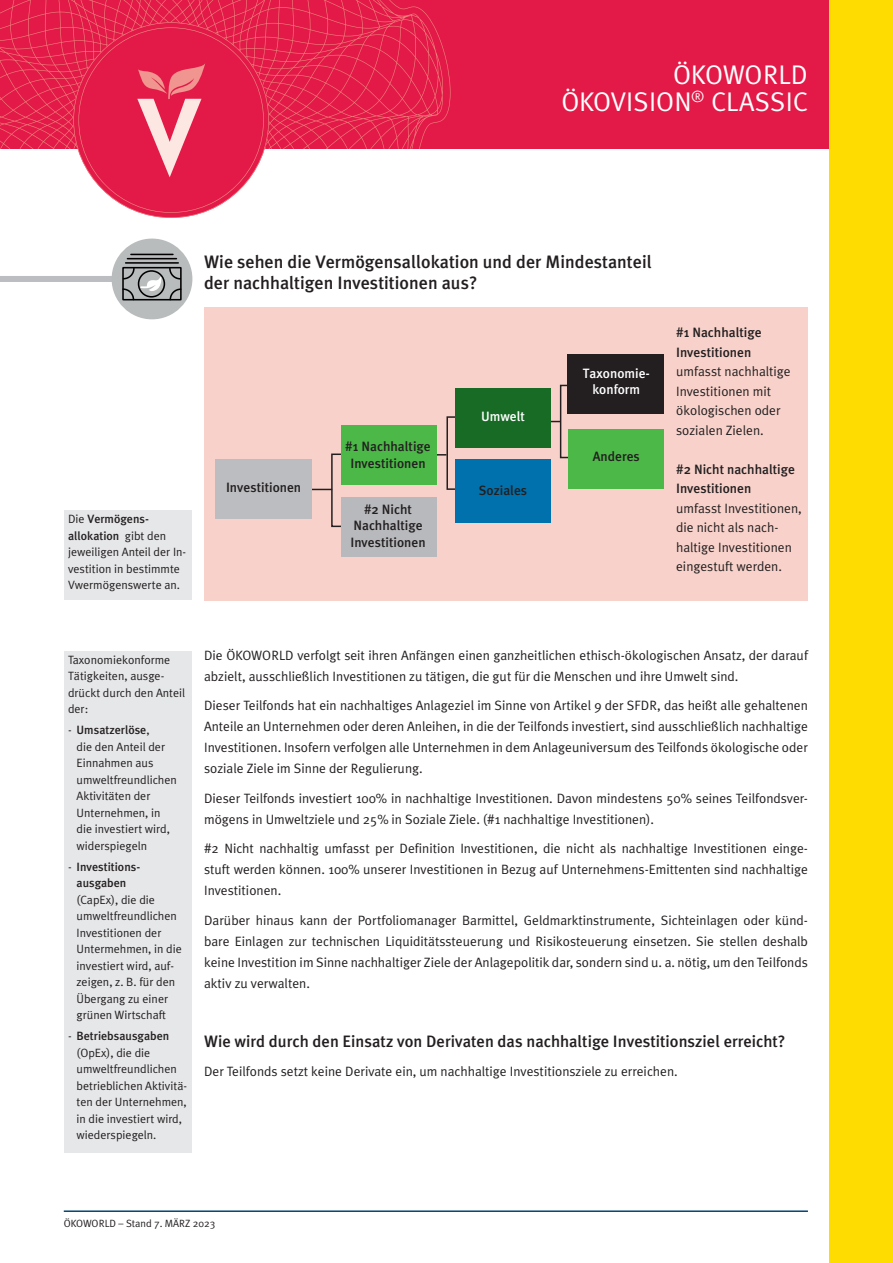
<style>
.page{position:relative;width:893px;height:1263px;background:#fff}
.page>*{position:absolute;margin:0;border:0;box-sizing:border-box;transform-origin:0 0}
.t1{font:27px/27px "Meta Plus Normal";color:#fff;text-align:right}
.t2{font:500 18px/21px "Meta Plus";color:#231f20}
.t3{font:500 16.5px "Meta Plus";color:#231f20}
.t4{font:13.5px/21px "Meta Plus Normal";color:#231f20}
.t5{font:500 13.5px/16.5px "Meta Plus";color:#231f20}
.t6{font:500 13.5px/16.5px "Meta Plus";color:#fff;text-align:center}
.t7{font:12px/16.5px "Meta Plus Normal";color:#231f20}
.t8{font:500 12px/16.5px "Meta Plus";color:#231f20}
.t9{font:10.5px "Meta Plus Normal";color:#231f20}
.s1{font-family:"Meta Plus Normal";font-weight:400}
</style>
<div class="page">
<div style="left:0;top:0;width:893px;height:149px;background:#e31a47"></div>
<div style="left:829px;top:0;width:64px;height:1263px;background:#ffdc01"></div>
<hr style="left:64px;top:1210px;width:744px;height:2px;background:#014575">
<svg style="left:0;top:0;width:451px;height:218px"></svg>
<div style="left:204px;top:307px;width:604px;height:293px;background:#f8d2ca"></div>
<hr style="left:426px;top:454px;width:20px;height:2px;background:#231f20">
<svg style="left:540px;top:384px;width:28px;height:75px"></svg>
<svg style="left:446px;top:416px;width:9px;height:74px"></svg>
<svg style="left:304px;top:453px;width:38px;height:75px"></svg>
<div style="left:0;top:276px;width:122px;height:6px;background:#bcbdc0"></div>
<div style="left:112px;top:239px;width:80px;height:80px;background:#b9bcbc;border-radius:50%"></div>
<svg style="left:122px;top:253px;width:60px;height:48px"></svg>
<div style="left:342px;top:426px;width:95px;height:59px;background:#4cb848"></div>
<div style="left:216px;top:459px;width:96px;height:59px;background:#bcbdc0"></div>
<div style="left:455px;top:389px;width:96px;height:59px;background:#176b25"></div>
<div style="left:455px;top:459px;width:96px;height:64px;background:#0071ad"></div>
<div style="left:568px;top:354px;width:96px;height:60px;background:#231f20"></div>
<div style="left:568px;top:429px;width:96px;height:60px;background:#4cb848"></div>
<div style="left:342px;top:497px;width:95px;height:60px;background:#b8b9bc"></div>
<div style="left:64px;top:510px;width:127px;height:90px;background:#e6e7e9"></div>
<div style="left:64px;top:651px;width:127px;height:501px;background:#e6e7e9"></div>
<h1 class="t1" style="left:561px;top:60px;width:248px">ÖKOWORLD<br>ÖKOVISION<sup>®</sup> CLASSIC</h1>
<h2 class="t2" style="left:204px;top:252px;width:449px">Wie sehen die Vermögensallokation und der Mindestanteil der nachhaltigen Investitionen aus?</h2>
<p class="t8" style="left:68px;top:511px;width:100px"><span class="s1">Die</span> Vermögens&shy;allokation <span class="s1">gibt den</span></p>
<p class="t7" style="left:68px;top:544px;width:120px">jeweiligen Anteil der In&shy;vestition in bestimmte<br>Vwermögenswerte an.</p>
<p class="t5" style="left:226px;top:479px;width:77px">Investitionen</p>
<p class="t5" style="left:345px;top:438px;width:87px;text-align:center">#1 Nachhaltige<br>Investitionen</p>
<p class="t5" style="left:350px;top:501px;width:77px;text-align:center">#2 Nicht<br>Nachhaltige<br>Investitionen</p>
<p class="t6" style="left:481px;top:408px;width:45px">Umwelt</p>
<p class="t5" style="left:479px;top:482px;width:50px">Soziales</p>
<p class="t6" style="left:583px;top:365px;width:69px">Taxonomie&shy;konform</p>
<p class="t5" style="left:593px;top:448px;width:49px">Anderes</p>
<p class="t5" style="left:676px;top:323px;width:87px;line-height:19.5px">#1 Nachhaltige<br>Investitionen</p>
<p class="t4" style="left:676px;top:362px;width:116px;line-height:19.5px">umfasst nachhaltige<br>Investitionen mit ökologischen oder sozialen Zielen.</p>
<p class="t5" style="left:676px;top:459px;width:120px;line-height:19.5px">#2 Nicht nachhaltige<br>Investitionen</p>
<p class="t4" style="left:676px;top:498px;width:127px;line-height:19.5px">umfasst Investitionen, die nicht als nach&shy;haltige Investitionen eingestuft werden.</p>
<p class="t7" style="left:68px;top:651px;width:119px">Taxonomiekonforme<br>Tätigkeiten, ausge&shy;drückt durch den Anteil der:</p>
<p class="t8" style="left:68px;top:722px;width:83px"><span class="s1">-</span> Umsatzerlöse<span class="s1">,</span></p>
<p class="t7" style="left:77px;top:738px;width:102px">die den Anteil der<br>Einnahmen aus umweltfreundlichen<br>Aktivitäten der<br>Unternehmen, in die investiert wird, widerspiegeln</p>
<p class="t8" style="left:68px;top:858px;width:74px;text-align:center"><span class="s1">-</span> Investitions&shy;ausgaben</p>
<p class="t7" style="left:77px;top:891px;width:107px">(CapEx), die die umweltfreundlichen<br>Investitionen der<br>Untermehmen, in die investiert wird, auf&shy;zeigen, z. B. für den<br>Übergang zu einer grünen Wirtschaft</p>
<p class="t8" style="left:68px;top:1028px;width:103px"><span class="s1">-</span> Betriebsausgaben</p>
<p class="t7" style="left:77px;top:1044px;width:112px">(OpEx), die die umweltfreundlichen betrieblichen Aktivitä&shy;ten der Unternehmen, in die investiert wird, wiederspiegeln.</p>
<p class="t4" style="left:204px;top:644px;width:605px">Die ÖKOWORLD verfolgt seit ihren Anfängen einen ganzheitlichen ethisch-ökologischen Ansatz, der darauf abzielt, ausschließlich Investitionen zu tätigen, die gut für die Menschen und ihre Umwelt sind.</p>
<p class="t4" style="left:204px;top:695px;width:605px;text-align:justify">Dieser Teilfonds hat ein nachhaltiges Anlageziel im Sinne von Artikel 9 der SFDR, das heißt alle gehaltenen Anteile an Unternehmen oder deren Anleihen, in die der Teilfonds investiert, sind ausschließlich nachhaltige Investitionen. Insofern verfolgen alle Unternehmen in dem Anlageuniversum des Teilfonds ökologische oder soziale Ziele im Sinne der Regulierung.</p>
<p class="t4" style="left:204px;top:787px;width:605px">Dieser Teilfonds investiert 100% in nachhaltige Investitionen. Davon mindestens 50% seines Teilfondsver&shy;mögens in Umweltziele und 25% in Soziale Ziele. (#1 nachhaltige Investitionen).</p>
<p class="t4" style="left:204px;top:838px;width:605px;text-align:justify">#2 Nicht nachhaltig umfasst per Definition Investitionen, die nicht als nachhaltige Investitionen einge&shy;stuft werden können. 100% unserer Investitionen in Bezug auf Unternehmens-Emittenten sind nachhaltige Investitionen.</p>
<p class="t4" style="left:204px;top:909px;width:605px;text-align:justify">Darüber hinaus kann der Portfoliomanager Barmittel, Geldmarktinstrumente, Sichteinlagen oder künd&shy;bare Einlagen zur technischen Liquiditätssteuerung und Risikosteuerung einsetzen. Sie stellen deshalb keine Investition im Sinne nachhaltiger Ziele der Anlagepolitik dar, sondern sind u. a. nötig, um den Teilfonds aktiv zu verwalten.</p>
<p class="t3" style="left:204px;top:1031px;width:583px">Wie wird durch den Einsatz von Derivaten das nachhaltige Investitionsziel erreicht?</p>
<p class="t4" style="left:204px;top:1061px;width:475px">Der Teilfonds setzt keine Derivate ein, um nachhaltige Investitionsziele zu erreichen.</p>
<p class="t9" style="left:64px;top:1217px;width:153px">ÖKOWORLD – Stand 7. MÄRZ 2023</p>
</div>
